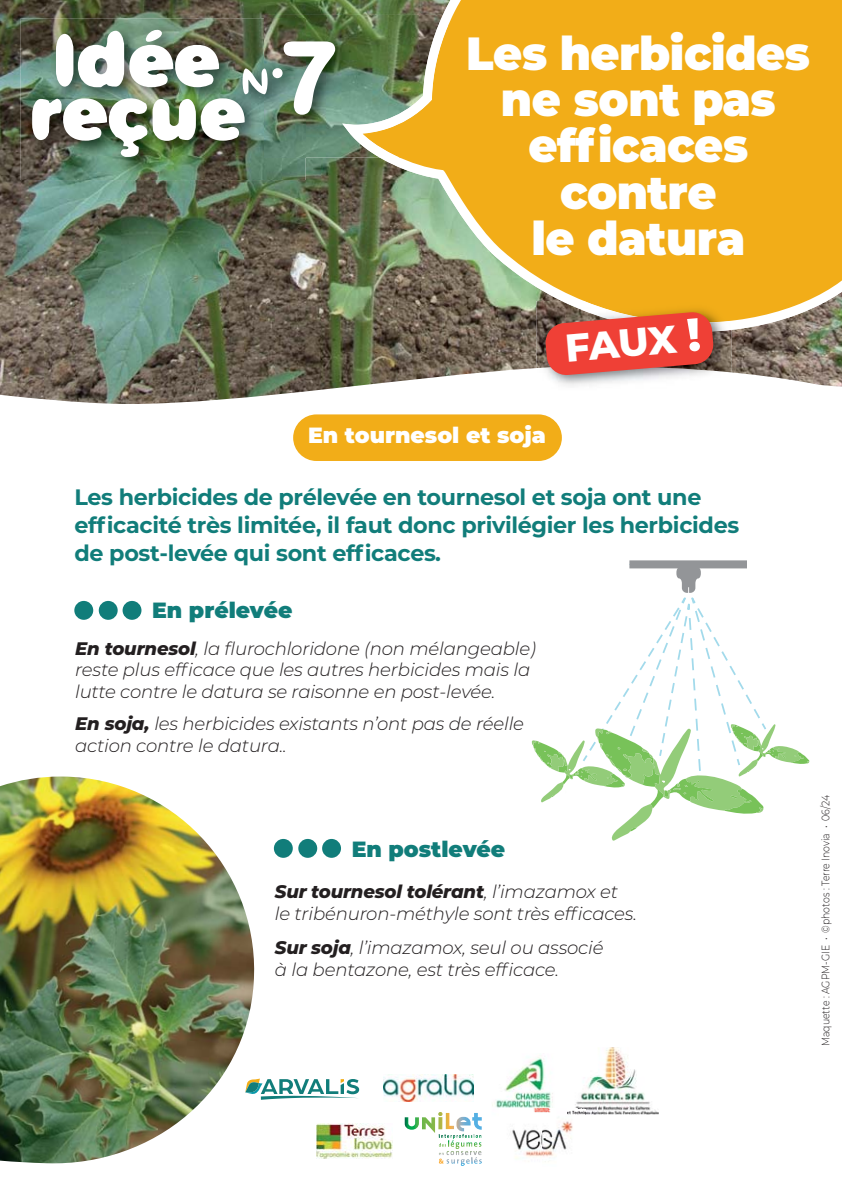
<style>
.page{position:relative;width:842px;height:1191px;background:#fff}
.page>*{position:absolute;margin:0;border:0;box-sizing:border-box;transform-origin:0 0}
.t1{font:900 46.4px/46px "Montserrat";letter-spacing:-.01em;color:#fff;text-align:center;scale:.96 1}
.t2{font:800 39px "Montserrat";color:#fff}
.t3{font:700 22.2px/28px "Montserrat";letter-spacing:-.015em;color:#117d7a}
.t4{font:900 22px "Montserrat";color:#117d7a}
.t5{font:900 22px "Montserrat";color:#fff}
.t6{font:italic 300 18.2px/21.8px "Montserrat";letter-spacing:-.01em;color:#231f20}
.t7{font:300 11px "Montserrat";color:#231f20;scale:.85 1}
.s1{font-size:46.4px}
.s2{font-weight:800}
</style>
<div class="page">
<img style="left:0;top:0;width:842px;height:404px">
<svg style="left:352px;top:332px;width:490px;height:31px;background:#706755"></svg>
<svg style="left:342px;top:0;width:500px;height:332px;background:#daa62c"></svg>
<img style="left:21px;top:18px;width:284px;height:162px">
<img style="left:265px;top:15px;width:77px;height:143px">
<img style="left:342px;top:15px;width:106px;height:143px">
<img style="left:265px;top:18px;width:40px;height:140px">
<img style="left:32px;top:29px;width:236px;height:128px">
<div style="left:272px;top:68px;width:11px;height:10px;background:#fff;border-radius:50%"></div>
<svg style="left:284px;top:41px;width:51px;height:74px"></svg>
<div style="left:123px;top:601px;width:18px;height:19px;background:#117d7a;border-radius:50%"></div>
<div style="left:99px;top:601px;width:19px;height:19px;background:#117d7a;border-radius:50%"></div>
<div style="left:74px;top:601px;width:19px;height:19px;background:#117d7a;border-radius:50%"></div>
<img style="left:536px;top:372px;width:196px;height:20px">
<img style="left:536px;top:301px;width:196px;height:71px">
<img style="left:562px;top:301px;width:170px;height:31px">
<svg style="left:545px;top:311px;width:169px;height:65px;background:#dc5446"></svg>
<svg style="left:532px;top:568px;width:277px;height:273px"></svg>
<div style="left:629px;top:560px;width:118px;height:8px;background:#939598"></div>
<div style="left:293px;top:414px;width:269px;height:47px;background:#f2ad18;border-radius:23px"></div>
<img style="left:0;top:776px;width:261px;height:388px">
<div style="left:322px;top:839px;width:19px;height:19px;background:#117d7a;border-radius:50%"></div>
<div style="left:298px;top:839px;width:19px;height:19px;background:#117d7a;border-radius:50%"></div>
<div style="left:274px;top:839px;width:19px;height:19px;background:#117d7a;border-radius:50%"></div>
<svg style="left:404px;top:1112px;width:78px;height:53px"></svg>
<img style="left:492px;top:1057px;width:61px;height:51px">
<img style="left:575px;top:1047px;width:84px;height:67px">
<img style="left:316px;top:1123px;width:76px;height:35px">
<img style="left:384px;top:1074px;width:89px;height:27px">
<img style="left:512px;top:1129px;width:30px;height:30px">
<img style="left:542px;top:1114px;width:43px;height:48px">
<img style="left:534px;top:1108px;width:21px;height:9px">
<img style="left:567px;top:1108px;width:18px;height:6px">
<svg style="left:245px;top:1078px;width:114px;height:21px"></svg>
<h1 class="t1" style="left:466px;top:34px;width:360px">Les herbicides ne sont pas efficaces contre<br>le datura</h1>
<h2 class="t2" style="left:563px;top:326px;width:138px;rotate:-5deg">FAUX <span class="s1">!</span></h2>
<p class="t5" style="left:308px;top:424px;width:239px">En tournesol et soja</p>
<p class="t3" style="left:74px;top:484px;width:666px">Les herbicides de prélevée en tournesol et soja ont une efficacité très limitée, il faut donc privilégier les herbicides de post-levée qui sont efficaces.</p>
<p class="t4" style="left:152px;top:600px;width:142px">En prélevée</p>
<p class="t6" style="left:75px;top:638px;width:462px"><span class="s2">En tournesol</span>, la flurochloridone (non mélangeable) reste plus efficace que les autres herbicides mais la lutte contre le datura se raisonne en post-levée.</p>
<p class="t6" style="left:75px;top:714px;width:450px"><span class="s2">En soja,</span> les herbicides existants n’ont pas de réelle action contre le datura..</p>
<p class="t4" style="left:352px;top:839px;width:155px">En postlevée</p>
<p class="t6" style="left:275px;top:882px;width:364px"><span class="s2">Sur tournesol tolérant</span>, l’imazamox et le tribénuron-méthyle sont très efficaces.</p>
<p class="t6" style="left:275px;top:938px;width:330px"><span class="s2">Sur soja</span>, l’imazamox, seul ou associé à la bentazone, est très efficace.</p>
<p class="t7" style="left:819px;top:1046px;width:297px;rotate:-90deg">Maquette : AGPM-GIE • ©photos : Terre Inovia • 06/24</p>
</div>
